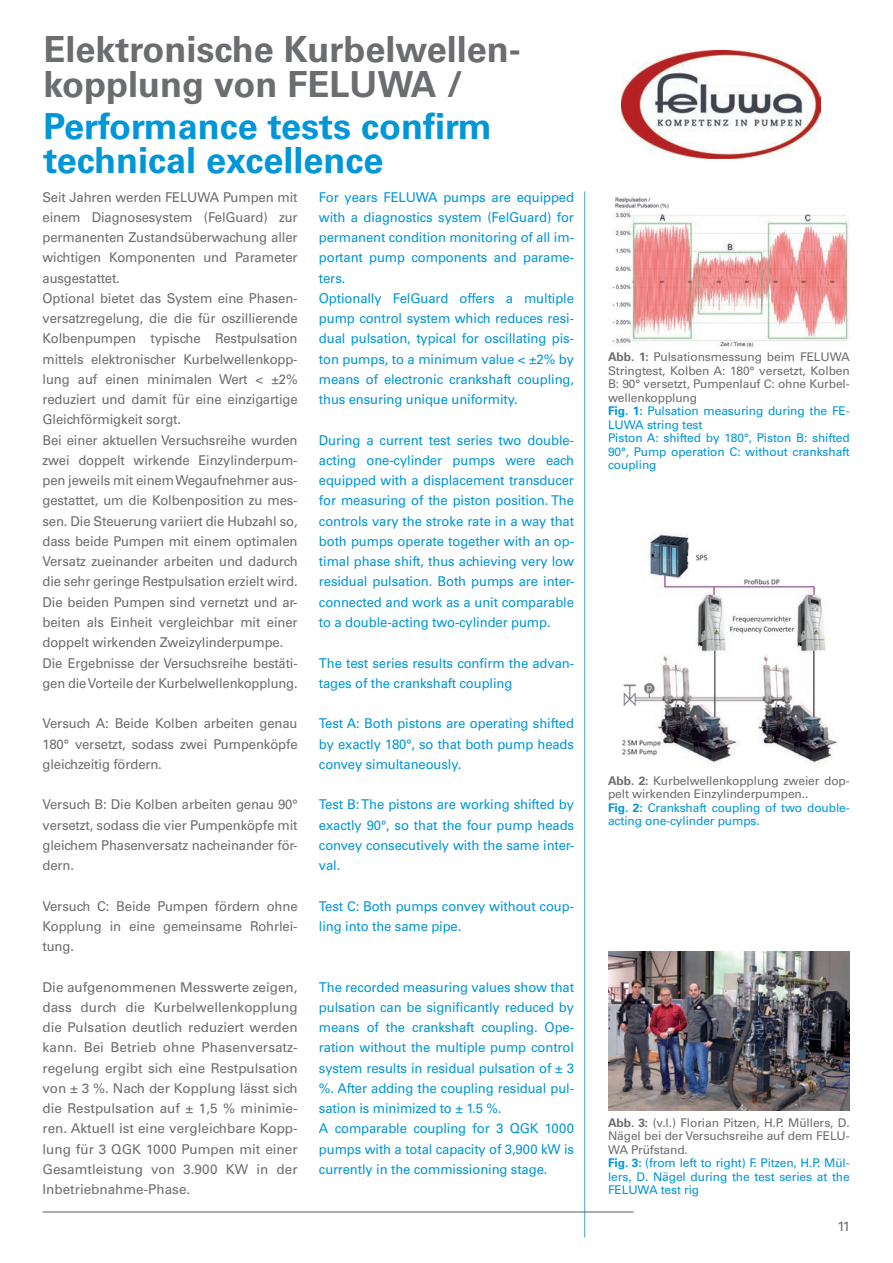
<style>
.page{position:relative;width:893px;height:1263px;background:#fff}
.page>*{position:absolute;margin:0;border:0;box-sizing:border-box;transform-origin:0 0}
.t1{font:700 36px/34.5px "Univers CE";color:#6c6d70}
.t2{font:700 36px/34.5px "Univers CE";color:#0196d7}
.t3{font:500 13.5px/20.2px "Univers CE";letter-spacing:-.01em;color:#6c6d70;text-align:justify}
.t4{font:500 13.5px/20.2px "Univers CE";letter-spacing:-.01em;color:#0196d7}
.t5{font:500 12px/13.5px "Univers CE";letter-spacing:-.01em;color:#0196d7}
.t6{font:500 12px/13.5px "Univers CE";letter-spacing:-.01em;color:#6c6d70}
.s1{font-weight:700;color:#6c6d70}
.s2{color:#6c6d70}
.s3{font-weight:700}
.s4{font-weight:700;color:#0196d7}
.s5{color:#0196d7}
</style>
<div class="page">
<img style="left:622px;top:50px;width:199px;height:108px">
<hr style="left:584px;top:191px;width:1px;height:1046px;background:#56aee1">
<hr style="left:43px;top:1211px;width:591px;height:1px;background:#6c6d70">
<img style="left:612px;top:197px;width:238px;height:151px">
<img style="left:622px;top:533px;width:217px;height:231px">
<img style="left:608px;top:951px;width:242px;height:160px">
<h1 class="t1" style="left:43px;top:34px;width:479px">Elektronische Kurbelwellen&shy;kopplung von FELUWA /</h1>
<h1 class="t2" style="left:43px;top:110px;width:450px">Performance tests confirm technical excellence</h1>
<p class="t3" style="left:43px;top:187px;width:257px;text-align:left">Seit Jahren werden FELUWA Pumpen mit einem Diagnosesystem (FelGuard) zur permanenten Zustandsüberwachung aller wichtigen Komponenten und Parameter ausgestattet.<br>Optional bietet das System eine Phasen&shy;versatzregelung, die die für oszillierende Kolbenpumpen typische Restpulsation mittels elektronischer Kurbelwellenkopp&shy;lung auf einen minimalen Wert &lt; ±2% reduziert und damit für eine einzigartige Gleichförmigkeit sorgt.<br>Bei einer aktuellen Versuchsreihe wurden zwei doppelt wirkende Einzylinderpum&shy;pen jeweils mit einem Wegaufnehmer aus&shy;gestattet, um die Kolbenposition zu mes&shy;sen. Die Steuerung variiert die Hubzahl so, dass beide Pumpen mit einem optimalen Versatz zueinander arbeiten und dadurch die sehr geringe Restpulsation erzielt wird.<br>Die beiden Pumpen sind vernetzt und ar&shy;beiten als Einheit vergleichbar mit einer doppelt wirkenden Zweizylinderpumpe.<br>Die Ergebnisse der Versuchsreihe bestäti&shy;gen die Vorteile der Kurbelwellenkopplung.</p>
<p class="t3" style="left:43px;top:714px;width:257px">Versuch A: Beide Kolben arbeiten genau 180° versetzt, sodass zwei Pumpenköpfe gleichzeitig fördern.</p>
<p class="t3" style="left:43px;top:795px;width:257px">Versuch B: Die Kolben arbeiten genau 90° versetzt, sodass die vier Pumpenköpfe mit gleichem Phasenversatz nacheinander för&shy;dern.</p>
<p class="t3" style="left:43px;top:896px;width:257px">Versuch C: Beide Pumpen fördern ohne Kopplung in eine gemeinsame Rohrlei&shy;tung.</p>
<p class="t3" style="left:43px;top:977px;width:257px">Die aufgenommenen Messwerte zeigen, dass durch die Kurbelwellenkopplung die Pulsation deutlich reduziert werden kann. Bei Betrieb ohne Phasenversatz&shy;regelung ergibt sich eine Restpulsation von ± 3 %. Nach der Kopplung lässt sich die Restpulsation auf ± 1,5 % minimie&shy;ren. Aktuell ist eine vergleichbare Kopp&shy;lung für 3 QGK 1000 Pumpen mit einer Gesamtleistung von 3.900 KW in der Inbetriebnahme-Phase.</p>
<p class="t4" style="left:319px;top:187px;width:257px">For years FELUWA pumps are equipped with a diagnostics system (FelGuard) for permanent condition monitoring of all im&shy;portant pump components and parame&shy;ters.<br>Optionally FelGuard offers a multiple pump control system which reduces resi&shy;dual pulsation, typical for oscillating pis&shy;ton pumps, to a minimum value &lt; ±2% by means of electronic crankshaft coupling, thus ensuring unique uniformity.</p>
<p class="t4" style="left:319px;top:430px;width:257px;text-align:justify">During a current test series two double&shy;acting one-cylinder pumps were each equipped with a displacement transducer for measuring of the piston position. The controls vary the stroke rate in a way that both pumps operate together with an op&shy;timal phase shift, thus achieving very low residual pulsation. Both pumps are inter&shy;connected and work as a unit comparable to a double-acting two-cylinder pump.</p>
<p class="t4" style="left:319px;top:653px;width:257px">The test series results confirm the advan&shy;tages of the crankshaft coupling</p>
<p class="t4" style="left:319px;top:714px;width:257px;text-align:justify">Test A: Both pistons are operating shifted by exactly 180°, so that both pump heads convey simultaneously.</p>
<p class="t4" style="left:319px;top:795px;width:257px;text-align:justify">Test B: The pistons are working shifted by exactly 90°, so that the four pump heads convey consecutively with the same inter&shy;val.</p>
<p class="t4" style="left:319px;top:896px;width:257px">Test C: Both pumps convey without coup&shy;ling into the same pipe.</p>
<p class="t4" style="left:319px;top:977px;width:257px">The recorded measuring values show that pulsation can be significantly reduced by means of the crankshaft coupling. Ope&shy;ration without the multiple pump control system results in residual pulsation of ± 3 %. After adding the coupling residual pul&shy;sation is minimized to ± 1.5 %.<br>A comparable coupling for 3 QGK 1000 pumps with a total capacity of 3,900 kW is currently in the commissioning stage.</p>
<p class="t5" style="left:608px;top:350px;width:243px"><span class="s1">Abb. 1:</span> <span class="s2">Pulsationsmessung beim FELUWA Stringtest, Kolben A: 180° versetzt, Kolben B: 90° versetzt, Pumpenlauf C: ohne Kurbel&shy;wellenkopplung<br></span><span class="s3">Fig. 1:</span> Pulsation measuring during the FE-LUWA string test<br>Piston A: shifted by 180°, Piston B: shifted 90°, Pump operation C: without crankshaft coupling</p>
<p class="t6" style="left:608px;top:774px;width:243px"><span class="s3">Abb. 2:</span> Kurbelwellenkopplung zweier dop&shy;pelt wirkenden Einzylinderpumpen..<br><span class="s4">Fig. 2:</span> <span class="s5">Crankshaft coupling of two double&shy;acting one-cylinder pumps.</span></p>
<p class="t5" style="left:608px;top:1116px;width:243px"><span class="s1">Abb. 3:</span> <span class="s2">(v.l.) Florian Pitzen, H.P. Müllers, D.<br>Nägel bei der Versuchsreihe auf dem FELU-WA Prüfstand.<br></span><span class="s3">Fig. 3:</span> (from left to right) F. Pitzen, H.P. Mül&shy;lers, D. Nägel during the test series at the FELUWA test rig</p>
<p class="t3" style="left:837px;top:1216px;width:15px">11</p>
</div>
